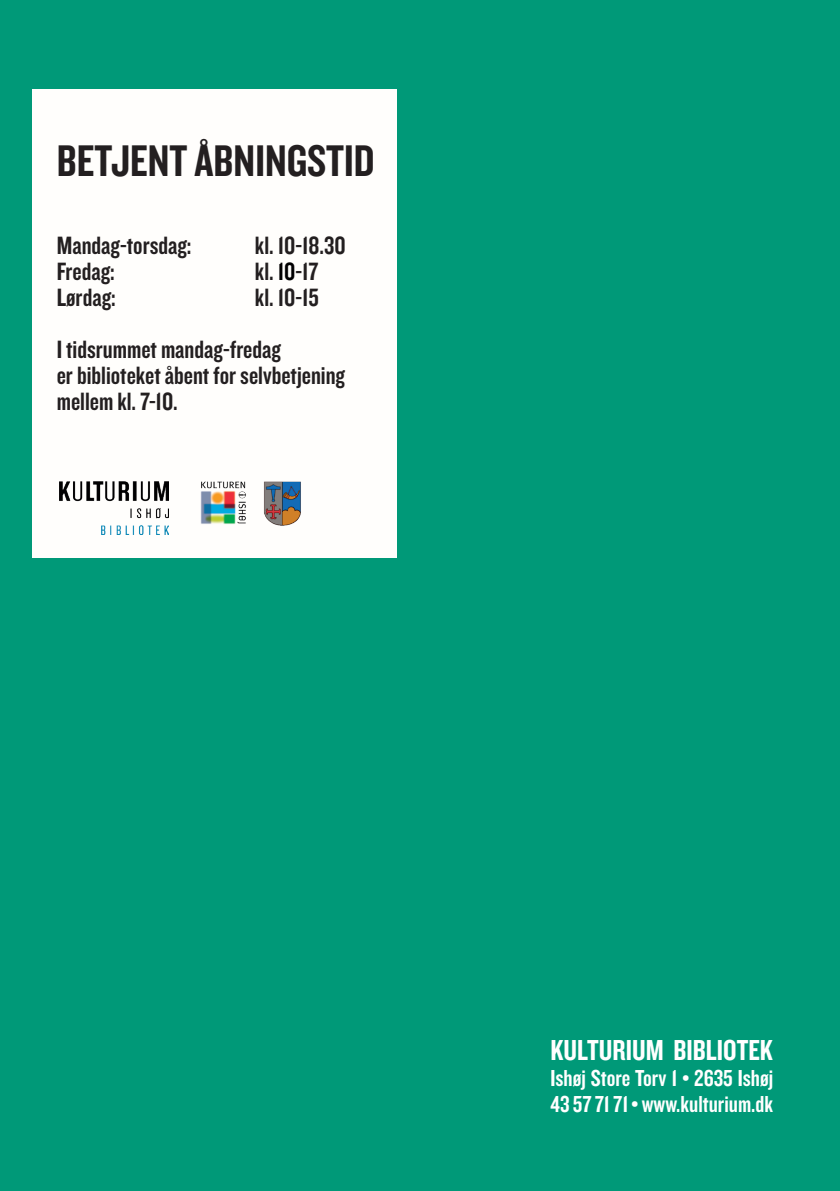
<style>
.page{position:relative;width:840px;height:1191px;background:#fff}
.page>*{position:absolute;margin:0;border:0;box-sizing:border-box;transform-origin:0 0}
.t1{font:46px "Knockout 49 Liteweight";color:#231f20}
.t2{font:30px "Knockout 49 Liteweight";color:#fff}
.t3{font:26px/52px "Knockout 49 Liteweight";color:#231f20}
.t4{font:24px/26px "Knockout 49 Liteweight";color:#fff}
.s1{color:#000001}
</style>
<div class="page">
<div style="left:0;top:0;width:839px;height:1191px;background:#009978"></div>
<div style="left:32px;top:89px;width:365px;height:469px;background:#fffefc"></div>
<img style="left:59px;top:481px;width:109px;height:53px">
<img style="left:200px;top:481px;width:101px;height:45px">
<h1 class="t1" style="left:57px;top:132px;width:319px">BETJENT ÅBNINGSTID</h1>
<p class="t3" style="left:57px;top:218px;width:136px">Mandag-torsdag:</p>
<p class="t3" style="left:255px;top:218px;width:92px">kl. 10-18.30</p>
<p class="t3" style="left:57px;top:244px;width:60px">Fredag:</p>
<p class="t3" style="left:255px;top:244px;width:65px">kl. <span class="s1">10</span>-17</p>
<p class="t3" style="left:57px;top:270px;width:60px">Lørdag:</p>
<p class="t3" style="left:57px;top:270px;width:263px;text-indent:198px">kl. 10-15<br>I tidsrummet mandag-fredag</p>
<p class="t3" style="left:57px;top:361px;width:290px;line-height:26px">er biblioteket åbent for selvbetjening mellem kl. 7-10.</p>
<p class="t2" style="left:550px;top:1031px;width:224px">KULTURIUM BIBLIOTEK</p>
<p class="t4" style="left:550px;top:1064px;width:224px">Ishøj Store Torv 1 • 2635 Ishøj<br>43 57 71 71 • www.kulturium.dk</p>
</div>
